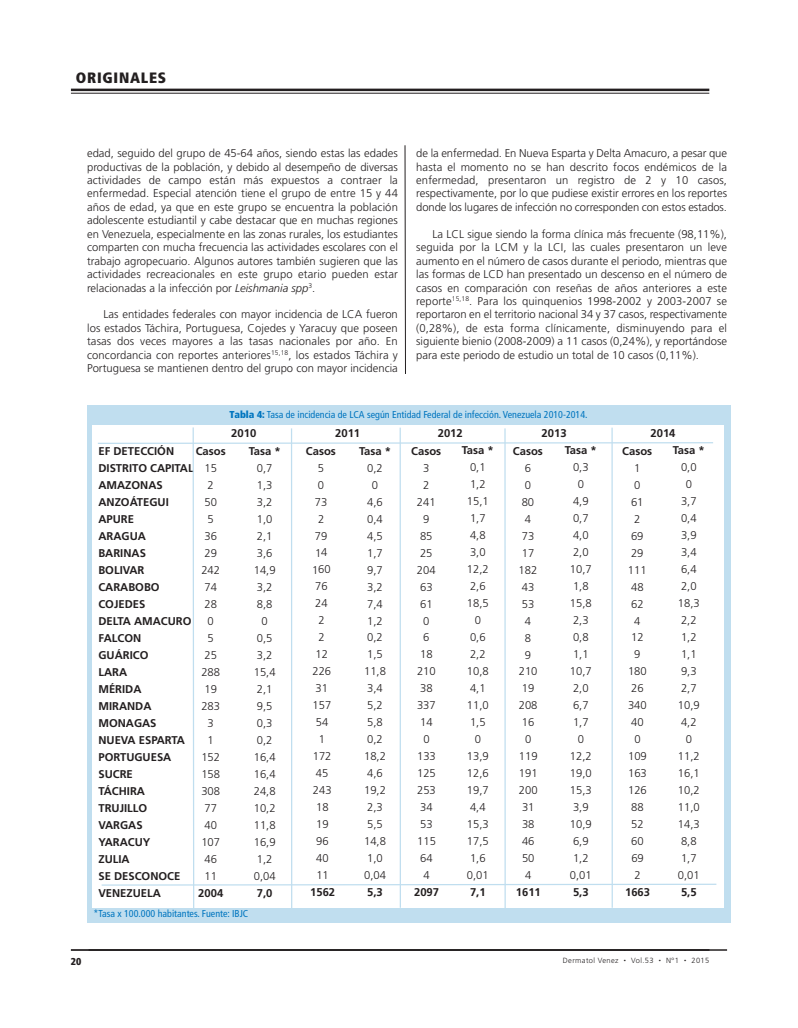
<style>
.page{position:relative;width:798px;height:1028px;background:#fff}
.page>*{position:absolute;margin:0;border:0;box-sizing:border-box;transform-origin:0 0}
.t1{font:900 condensed 15px "Frutiger LT Std";letter-spacing:.05em;color:#231f20}
.t2{font:300 11.25px/17px "Frutiger LT Std";color:#231f20;text-align:center}
.t3{font:700 11.25px/17px "Frutiger LT Std";color:#231f20}
.t4{font:condensed 10px "Frutiger LT Std";color:#0075bf}
.t5{font:900 condensed 10px "Frutiger LT Std";color:#231f20}
.t6{font:300 7.5px "Frutiger LT Std";letter-spacing:.05em;color:#231f20}
.s1{font-style:italic}
.s2{font-weight:900}
.s3{font-size:4.38px}
</style>
<div class="page">
<hr style="left:71px;top:89px;width:638px;height:2px;background:#231f20">
<hr style="left:71px;top:93px;width:638px;height:1px;background:#231f20">
<svg style="left:404px;top:145px;width:1px;height:210px"></svg>
<hr style="left:89px;top:949px;width:637px;height:1px;background:#231f20">
<hr style="left:71px;top:949px;width:638px;height:1px;background:#231f20">
<svg style="left:87px;top:405px;width:643px;height:518px;fill:#c0deef"></svg>
<svg style="left:97px;top:426px;width:620px;height:482px"></svg>
<h1 class="t1" style="left:76px;top:72px;width:92px">ORIGINALES</h1>
<p class="t2" style="left:87px;top:147px;width:312px;line-height:13.4px;text-align:justify">edad, seguido del grupo de 45-64 años, siendo estas las edades productivas de la población, y debido al desempeño de diversas actividades de campo están más expuestos a contraer la enfermedad. Especial atención tiene el grupo de entre 15 y 44 años de edad, ya que en este grupo se encuentra la población adolescente estudiantil y cabe destacar que en muchas regiones en Venezuela, especialmente en las zonas rurales, los estudiantes comparten con mucha frecuencia las actividades escolares con el trabajo agropecuario. Algunos autores también sugieren que las actividades recreacionales en este grupo etario pueden estar relacionadas a la infección por <span class="s1">Leishmania spp</span><sup>3</sup>.</p>
<p class="t2" style="left:87px;top:309px;width:312px;line-height:13.4px;text-align:justify;text-indent:16px">Las entidades federales con mayor incidencia de LCA fueron los estados Táchira, Portuguesa, Cojedes y Yaracuy que poseen tasas dos veces mayores a las tasas nacionales por año. En concordancia con reportes anteriores<sup>15,18</sup>, los estados Táchira y Portuguesa se mantienen dentro del grupo con mayor incidencia</p>
<p class="t2" style="left:416px;top:147px;width:312px;line-height:13.4px;text-align:justify">de la enfermedad. En Nueva Esparta y Delta Amacuro, a pesar que hasta el momento no se han descrito focos endémicos de la enfermedad, presentaron un registro de 2 y 10 casos, respectivamente, por lo que pudiese existir errores en los reportes donde los lugares de infección no corresponden con estos estados.</p>
<p class="t2" style="left:416px;top:228px;width:312px;line-height:13.5px;text-align:justify;text-indent:16px">La LCL sigue siendo la forma clínica más frecuente (98,11%), seguida por la LCM y la LCI, las cuales presentaron un leve aumento en el número de casos durante el periodo, mientras que las formas de LCD han presentado un descenso en el número de casos en comparación con reseñas de años anteriores a este reporte<sup>15,18</sup>. Para los quinquenios 1998-2002 y 2003-2007 se reportaron en el territorio nacional 34 y 37 casos, respectivamente (0,28%), de esta forma clínicamente, disminuyendo para el siguiente bienio (2008-2009) a 11 casos (0,24%), y reportándose para este periodo de estudio un total de 10 casos (0,11%).</p>
<p class="t4" style="left:229px;top:411px;width:359px"><span class="s2">Tabla 4:</span> Tasa de incidencia de LCA según Entidad Federal de infección. Venezuela 2010-2014.</p>
<p class="t3" style="left:231px;top:425px;width:27px">2010</p>
<p class="t3" style="left:335px;top:425px;width:27px">2011</p>
<p class="t3" style="left:437px;top:425px;width:27px">2012</p>
<p class="t3" style="left:541px;top:425px;width:27px">2013</p>
<p class="t3" style="left:650px;top:425px;width:27px">2014</p>
<p class="t3" style="left:564px;top:443px;width:33px">Tasa *</p>
<p class="t2" style="left:569px;top:460px;width:23px">0,3<br>0<br>4,9<br>0,7<br>4,0<br>2,0<br>10,7<br>1,8<br>15,8<br>2,3<br>0,8<br>1,1<br>10,7<br>2,0<br>6,7<br>1,7<br>0<br>12,2<br>19,0<br>15,3<br>3,9<br>10,9<br>6,9<br>1,2<br>0,01</p>
<p class="t3" style="left:572px;top:884px;width:17px">5,3</p>
<p class="t3" style="left:98px;top:443px;width:97px">EF DETECCIÓN<br>DISTRITO CAPITAL<br>AMAZONAS<br>ANZOÁTEGUI<br>APURE<br>ARAGUA<br>BARINAS<br>BOLIVAR<br>CARABOBO<br>COJEDES<br>DELTA AMACURO<br>FALCON<br>GUÁRICO<br>LARA<br>MÉRIDA<br>MIRANDA<br>MONAGAS<br>NUEVA ESPARTA<br>PORTUGUESA<br>SUCRE<br>TÁCHIRA<br>TRUJILLO<br>VARGAS<br>YARACUY<br>ZULIA<br>SE DESCONOCE<br>VENEZUELA</p>
<p class="t3" style="left:249px;top:443px;width:33px">Tasa *</p>
<p class="t3" style="left:461px;top:443px;width:33px">Tasa *</p>
<p class="t2" style="left:466px;top:460px;width:23px">0,1<br>1,2<br>15,1<br>1,7<br>4,8<br>3,0<br>12,2<br>2,6<br>18,5<br>0<br>0,6<br>2,2<br>10,8<br>4,1<br>11,0<br>1,5<br>0<br>13,9<br>12,6<br>19,7<br>4,4<br>15,3<br>17,5<br>1,6<br>0,01</p>
<p class="t3" style="left:470px;top:884px;width:17px">7,1</p>
<p class="t3" style="left:672px;top:443px;width:33px">Tasa *</p>
<p class="t2" style="left:677px;top:460px;width:23px">0,0<br>0<br>3,7<br>0,4<br>3,9<br>3,4<br>6,4<br>2,0<br>18,3<br>2,2<br>1,2<br>1,1<br>9,3<br>2,7<br>10,9<br>4,2<br>0<br>11,2<br>16,1<br>10,2<br>11,0<br>14,3<br>8,8<br>1,7<br>0,01</p>
<p class="t3" style="left:680px;top:884px;width:17px">5,5</p>
<p class="t3" style="left:306px;top:443px;width:32px">Casos</p>
<p class="t2" style="left:312px;top:460px;width:21px">5<br>0<br>73<br>2<br>79<br>14<br>160<br>76<br>24<br>2<br>2<br>12<br>226<br>31<br>157<br>54<br>1<br>172<br>45<br>243<br>18<br>19<br>96<br>40<br>11</p>
<p class="t3" style="left:310px;top:884px;width:27px">1562</p>
<p class="t3" style="left:622px;top:443px;width:32px">Casos</p>
<p class="t2" style="left:627px;top:460px;width:20px">1<br>0<br>61<br>2<br>69<br>29<br>111<br>48<br>62<br>4<br>12<br>9<br>180<br>26<br>340<br>40<br>0<br>109<br>163<br>126<br>88<br>52<br>60<br>69<br>2</p>
<p class="t3" style="left:625px;top:884px;width:27px">1663</p>
<p class="t3" style="left:411px;top:443px;width:32px">Casos</p>
<p class="t2" style="left:416px;top:460px;width:21px">3<br>2<br>241<br>9<br>85<br>25<br>204<br>63<br>61<br>0<br>6<br>18<br>210<br>38<br>337<br>14<br>0<br>133<br>125<br>253<br>34<br>53<br>115<br>64<br>4</p>
<p class="t3" style="left:414px;top:884px;width:27px">2097</p>
<p class="t3" style="left:512px;top:443px;width:32px">Casos</p>
<p class="t2" style="left:518px;top:460px;width:20px">6<br>0<br>80<br>4<br>73<br>17<br>182<br>43<br>53<br>4<br>8<br>9<br>210<br>19<br>208<br>16<br>0<br>119<br>191<br>200<br>31<br>38<br>46<br>50<br>4</p>
<p class="t3" style="left:515px;top:884px;width:27px">1611</p>
<p class="t3" style="left:359px;top:443px;width:33px">Tasa *</p>
<p class="t2" style="left:364px;top:460px;width:23px">0,2<br>0<br>4,6<br>0,4<br>4,5<br>1,7<br>9,7<br>3,2<br>7,4<br>1,2<br>0,2<br>1,5<br>11,8<br>3,4<br>5,2<br>5,8<br>0,2<br>18,2<br>4,6<br>19,2<br>2,3<br>5,5<br>14,8<br>1,0<br>0,04</p>
<p class="t3" style="left:367px;top:884px;width:17px">5,3</p>
<p class="t3" style="left:196px;top:443px;width:31px">Casos</p>
<p class="t2" style="left:201px;top:460px;width:20px">15<br>2<br>50<br>5<br>36<br>29<br>242<br>74<br>28<br>0<br>5<br>25<br>288<br>19<br>283<br>3<br>1<br>152<br>158<br>308<br>77<br>40<br>107<br>46<br>11</p>
<p class="t3" style="left:198px;top:885px;width:27px">2004</p>
<p class="t2" style="left:254px;top:460px;width:23px">0,7<br>1,3<br>3,2<br>1,0<br>2,1<br>3,6<br>14,9<br>3,2<br>8,8<br>0<br>0,5<br>3,2<br>15,4<br>2,1<br>9,5<br>0,3<br>0,2<br>16,4<br>16,4<br>24,8<br>10,2<br>11,8<br>16,9<br>1,2<br>0,04</p>
<p class="t3" style="left:257px;top:885px;width:17px">7,0</p>
<p class="t4" style="left:93px;top:909px;width:156px">*Tasa x 100.000 habitantes. Fuente: IBJC</p>
<p class="t5" style="left:71px;top:957px;width:12px">20</p>
<p class="t6" style="left:562px;top:957px;width:148px">Dermatol Venez <span class="s3">•</span> Vol.53 <span class="s3">•</span> Nº1 <span class="s3">•</span> 2015</p>
</div>
